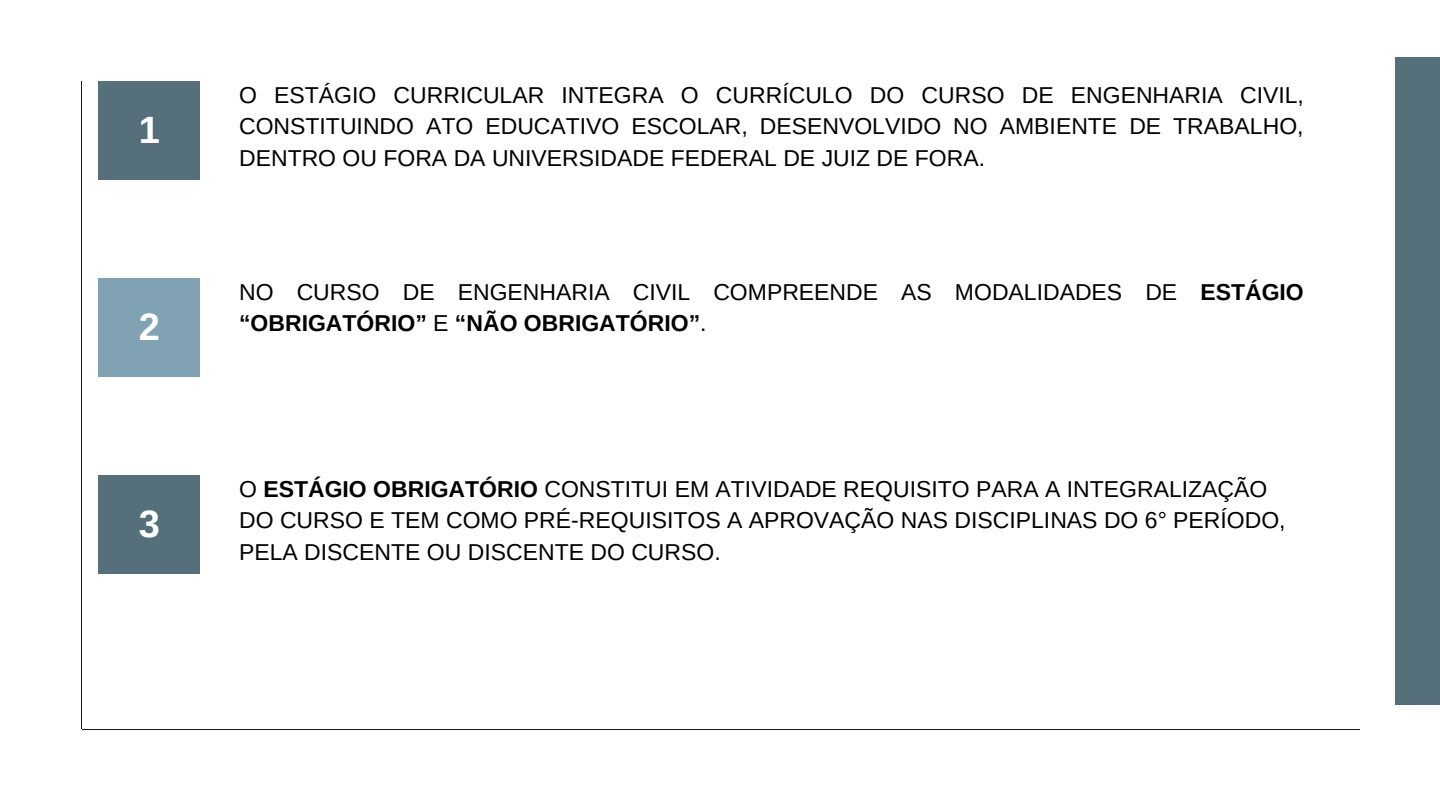
<style>
.page{position:relative;width:1440px;height:810px;background:#fff}
.page>*{position:absolute;margin:0;border:0;box-sizing:border-box;transform-origin:0 0}
.t1{font:700 38px "Arimo";color:#fff}
.t2{font:23px/31.5px "Arimo";color:#000;text-align:justify}
.t3{font:700 23px "Arimo";color:#000}
.s1{font-weight:700}
.s2{font-weight:400}
</style>
<div class="page">
<hr style="left:81px;top:81px;width:1px;height:648px;background:#191919">
<div style="left:98px;top:81px;width:102px;height:98px;background:#556f7b"></div>
<hr style="left:82px;top:729px;width:1278px;height:1px;background:#191919">
<div style="left:1395px;top:57px;width:45px;height:648px;background:#556f7b"></div>
<div style="left:98px;top:278px;width:102px;height:98px;background:#81a2b2"></div>
<div style="left:98px;top:475px;width:102px;height:98px;background:#556f7b"></div>
<h1 class="t1" style="left:139px;top:108px;width:23px">1</h1>
<p class="t2" style="left:239px;top:79px;width:1066px">O ESTÁGIO CURRICULAR INTEGRA O CURRÍCULO DO CURSO DE ENGENHARIA CIVIL, CONSTITUINDO ATO EDUCATIVO ESCOLAR, DESENVOLVIDO NO AMBIENTE DE TRABALHO, DENTRO OU FORA DA UNIVERSIDADE FEDERAL DE JUIZ DE FORA.</p>
<p class="t2" style="left:239px;top:276px;width:1066px">NO CURSO DE ENGENHARIA CIVIL COMPREENDE AS MODALIDADES DE <span class="s1">ESTÁGIO</span></p>
<h1 class="t1" style="left:139px;top:306px;width:23px">2</h1>
<p class="t3" style="left:239px;top:310px;width:469px">“OBRIGATÓRIO” <span class="s2">E</span> “NÃO OBRIGATÓRIO”<span class="s2">.</span></p>
<h1 class="t1" style="left:139px;top:503px;width:23px">3</h1>
<p class="t2" style="left:239px;top:473px;width:1048px;text-align:left">O <span class="s1">ESTÁGIO OBRIGATÓRIO</span> CONSTITUI EM ATIVIDADE REQUISITO PARA A INTEGRALIZAÇÃO<br>DO CURSO E TEM COMO PRÉ-REQUISITOS A APROVAÇÃO NAS DISCIPLINAS DO 6° PERÍODO,<br>PELA DISCENTE OU DISCENTE DO CURSO.</p>
</div>
